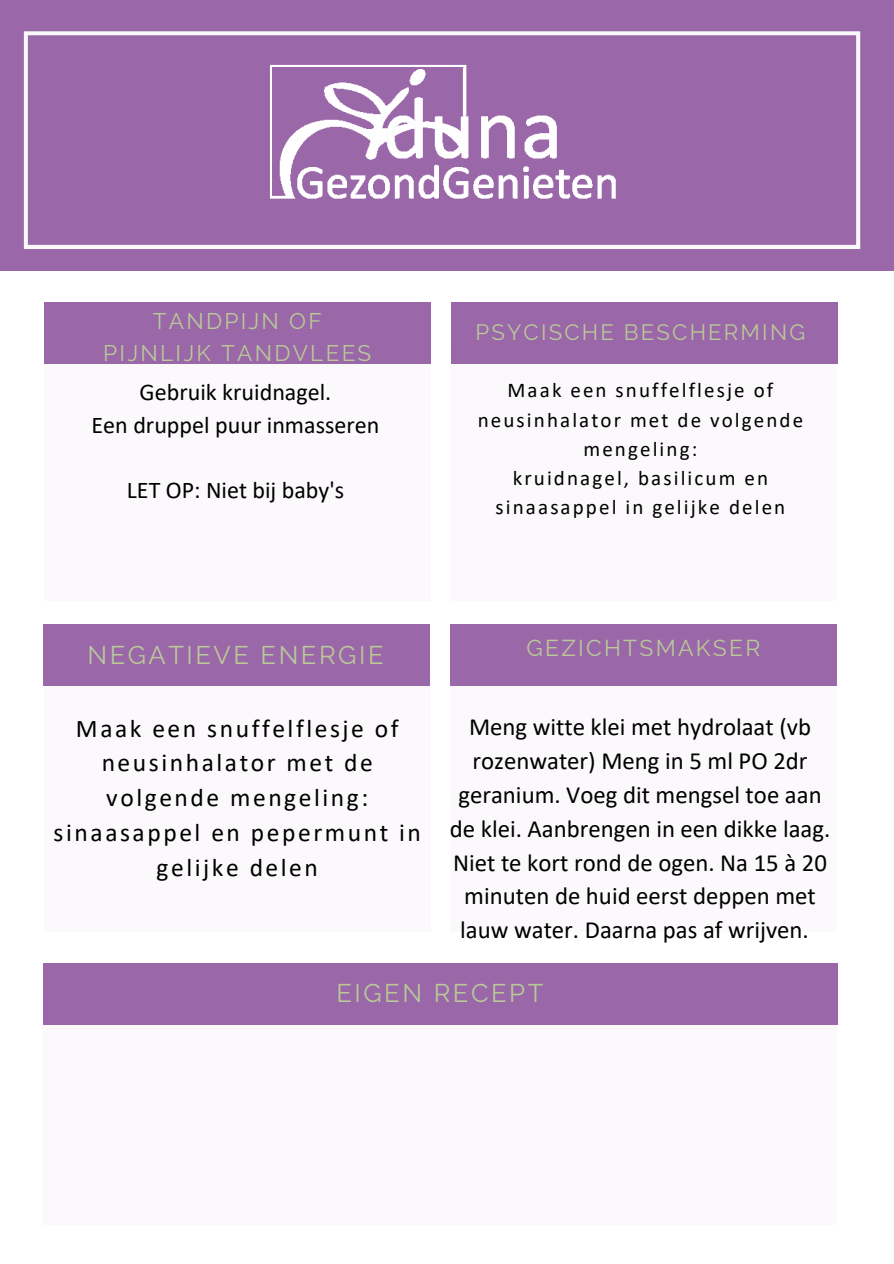
<style>
.page{position:relative;width:894px;height:1264px;background:#fff}
.page>*{position:absolute;margin:0;border:0;box-sizing:border-box;transform-origin:0 0}
.t1{font:25.5px/35px "Calibri";letter-spacing:.1em;color:#000;text-align:center}
.t2{font:25.5px "Raleway";letter-spacing:.1em;color:#b9c998}
.t3{font:24.75px/33.8px "Calibri";color:#000;text-align:center}
.t4{font:24px "Calibri";color:#000}
.t5{font:22.95px "Raleway";letter-spacing:.1em;color:#b9c998}
.t6{font:22.5px/31.5px "Raleway";letter-spacing:.1em;color:#b9c998;text-align:center}
.t7{font:22.2px "Raleway";letter-spacing:.1em;color:#b9c998}
.t8{font:21px/29.2px "Calibri";letter-spacing:.1em;color:#000;text-align:center}
</style>
<div class="page">
<div style="left:0;top:0;width:893px;height:270px;background:#9a67a8"></div>
<svg style="left:24px;top:31px;width:836px;height:218px"></svg>
<div style="left:44px;top:338px;width:386px;height:263px;background:#fbf9fb"></div>
<div style="left:450px;top:338px;width:386px;height:263px;background:#fbf9fb"></div>
<div style="left:44px;top:302px;width:386px;height:62px;background:#9a67a8"></div>
<div style="left:451px;top:302px;width:386px;height:62px;background:#9a67a8"></div>
<div style="left:42px;top:994px;width:794px;height:230px;background:#fbf9fb"></div>
<div style="left:43px;top:962px;width:794px;height:62px;background:#9a67a8"></div>
<div style="left:44px;top:669px;width:386px;height:262px;background:#fbf9fb"></div>
<div style="left:450px;top:669px;width:386px;height:262px;background:#fbf9fb"></div>
<div style="left:43px;top:624px;width:386px;height:62px;background:#9a67a8"></div>
<div style="left:450px;top:624px;width:386px;height:62px;background:#9a67a8"></div>
<img style="left:258px;top:56px;width:368px;height:168px">
<p class="t6" style="left:103px;top:306px;width:269px">TANDPIJN OF<br>PIJNLIJK TANDVLEES</p>
<p class="t7" style="left:475px;top:319px;width:331px">PSYCISCHE BESCHERMING</p>
<p class="t4" style="left:140px;top:382px;width:193px">Gebruik kruidnagel.</p>
<p class="t4" style="left:92px;top:415px;width:289px">Een druppel puur inmasseren</p>
<p class="t4" style="left:127px;top:480px;width:219px">LET OP: Niet bij baby's</p>
<p class="t8" style="left:477px;top:377px;width:327px">Maak een snuffelflesje of neusinhalator met de volgende mengeling:</p>
<p class="t8" style="left:495px;top:465px;width:291px">kruidnagel, basilicum en sinaasappel in gelijke delen</p>
<p class="t2" style="left:87px;top:639px;width:297px">NEGATIEVE ENERGIE</p>
<p class="t5" style="left:526px;top:634px;width:235px">GEZICHTSMAKSER</p>
<p class="t1" style="left:54px;top:712px;width:369px">Maak een snuffelflesje of neusinhalator met de volgende mengeling: sinaasappel en pepermunt in gelijke delen</p>
<p class="t3" style="left:449px;top:712px;width:382px">Meng witte klei met hydrolaat (vb rozenwater) Meng in 5 ml PO 2dr geranium. Voeg dit mengsel toe aan de klei. Aanbrengen in een dikke laag.<br>Niet te kort rond de ogen. Na 15 à 20 minuten de huid eerst deppen met lauw water. Daarna pas af wrijven.</p>
<p class="t2" style="left:336px;top:978px;width:208px">EIGEN RECEPT</p>
</div>
